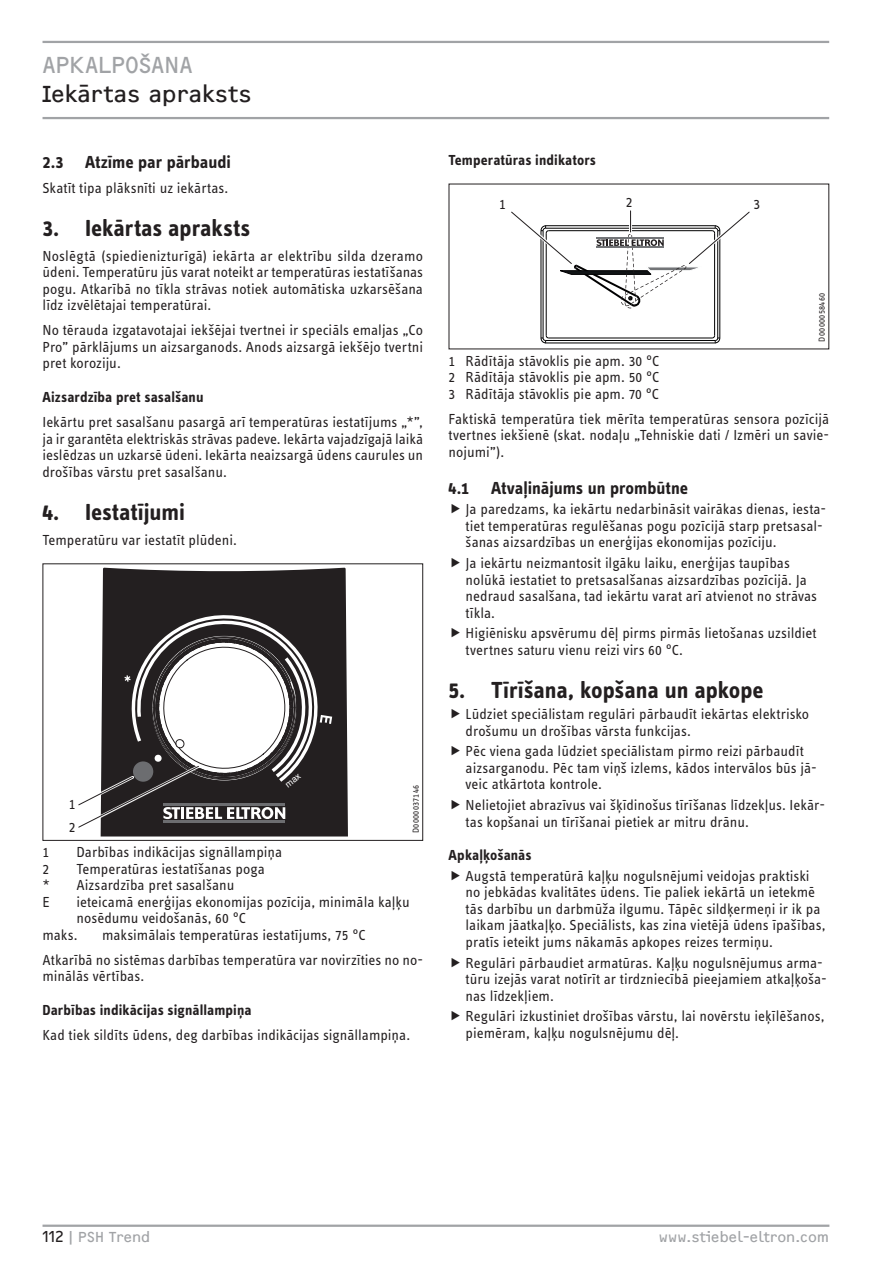
<style>
.page{position:relative;width:893px;height:1263px;background:#fff}
.page>*{position:absolute;margin:0;border:0;box-sizing:border-box;transform-origin:0 0}
.t1{font:700 24px "STE Info Text";color:#231f20}
.t2{font:24px "F2 FOCR Bczyk Com";letter-spacing:-.01em;color:#231f20}
.t3{font:24px "F2 FOCR Bczyk Com";letter-spacing:-.015em;color:#a1a3a6}
.t4{font:700 18px "STE Info Text";color:#231f20}
.t5{font:15px/16.5px "STE Info Text";color:#231f20}
.t6{font:700 15px "STE Info Text";letter-spacing:.005em;color:#231f20}
.t7{font:15px "F2 FOCR Bczyk Com";color:#a1a3a6}
.t8{font:9px "STE Info Text";letter-spacing:.04em;color:#231f20}
.s1{color:#231f20}
</style>
<div class="page">
<hr style="left:43px;top:41px;width:786px;height:2px;background:#a1a3a6">
<hr style="left:43px;top:117px;width:786px;height:2px;background:#a1a3a6">
<hr style="left:43px;top:1224px;width:786px;height:3px;background:#a1a3a6">
<svg style="left:101px;top:568px;width:247px;height:268px;background:#302c2d"></svg>
<div style="left:43px;top:563px;width:380px;height:278px;border:1px solid #231f20"></div>
<hr style="left:541px;top:231px;width:1px;height:107px;background:#000001">
<hr style="left:543px;top:231px;width:1px;height:107px;background:#000001">
<hr style="left:546px;top:233px;width:1px;height:102px;background:#000001">
<hr style="left:546px;top:343px;width:169px;height:1px;background:#000001">
<hr style="left:546px;top:340px;width:169px;height:1px;background:#000001">
<hr style="left:549px;top:338px;width:163px;height:1px;background:#000001">
<hr style="left:714px;top:233px;width:1px;height:102px;background:#000001">
<hr style="left:717px;top:231px;width:1px;height:107px;background:#000001">
<hr style="left:719px;top:231px;width:1px;height:107px;background:#000001">
<svg style="left:711px;top:335px;width:9px;height:9px"></svg>
<svg style="left:540px;top:335px;width:9px;height:9px"></svg>
<svg style="left:511px;top:211px;width:239px;height:97px"></svg>
<svg style="left:78px;top:605px;width:254px;height:223px"></svg>
<h1 class="t3" style="left:43px;top:51px;width:151px">APKALPOŠANA</h1>
<h1 class="t2" style="left:43px;top:80px;width:211px">Iekārtas apraksts</h1>
<p class="t4" style="left:43px;top:151px;width:190px">2.3 Atzīme par pārbaudi</p>
<p class="t5" style="left:43px;top:179px;width:187px">Skatīt tipa plāksnīti uz iekārtas.</p>
<h1 class="t1" style="left:43px;top:214px;width:209px">3. Iekārtas apraksts</h1>
<p class="t5" style="left:43px;top:248px;width:382px;text-align:justify">Noslēgtā (spiedienizturīgā) iekārta ar elektrību silda dzeramo ūdeni. Temperatūru jūs varat noteikt ar temperatūras iestatīšanas pogu. Atkarībā no tīkla strāvas notiek automātiska uzkarsēšana līdz izvēlētajai temperatūrai.</p>
<p class="t5" style="left:43px;top:322px;width:382px;text-align:justify">No tērauda izgatavotajai iekšējai tvertnei ir speciāls emaljas „Co Pro” pārklājums un aizsarganods. Anods aizsargā iekšējo tvertni pret koroziju.</p>
<p class="t6" style="left:43px;top:388px;width:163px">Aizsardzība pret sasalšanu</p>
<p class="t5" style="left:43px;top:414px;width:382px;text-align:justify">Iekārtu pret sasalšanu pasargā arī temperatūras iestatījums „*”, ja ir garantēta elektriskās strāvas padeve. Iekārta vajadzīgajā laikā ieslēdzas un uzkarsē ūdeni. Iekārta neaizsargā ūdens caurules un drošības vārstu pret sasalšanu.</p>
<h1 class="t1" style="left:43px;top:498px;width:144px">4. Iestatījumi</h1>
<p class="t5" style="left:43px;top:532px;width:196px">Temperatūru var iestatīt plūdeni.</p>
<p class="t5" style="left:69px;top:796px;width:8px">1</p>
<p class="t5" style="left:69px;top:818px;width:8px">2</p>
<p class="t8" style="left:411px;top:833px;width:50px;rotate:-90deg">D0000037146</p>
<p class="t5" style="left:43px;top:844px;width:8px">1</p>
<p class="t5" style="left:77px;top:844px;width:207px">Darbības indikācijas signāllampiņa</p>
<p class="t5" style="left:43px;top:860px;width:8px">2</p>
<p class="t5" style="left:43px;top:860px;width:224px;text-indent:34px">Temperatūras iestatīšanas poga * Aizsardzība pret sasalšanu<br>E</p>
<p class="t5" style="left:77px;top:893px;width:335px">ieteicamā enerģijas ekonomijas pozīcija, minimāla kaļķu</p>
<p class="t5" style="left:77px;top:910px;width:171px">nosēdumu veidošanās, 60 °C</p>
<p class="t5" style="left:43px;top:922px;width:382px;line-height:25px;text-align:center">maksimālais temperatūras iestatījums, 75 °C<br>Atkarībā no sistēmas darbības temperatūra var novirzīties no no-</p>
<p class="t5" style="left:43px;top:968px;width:103px">minālās vērtības.</p>
<p class="t6" style="left:43px;top:1001px;width:211px">Darbības indikācijas signāllampiņa</p>
<p class="t5" style="left:43px;top:1026px;width:369px">Kad tiek sildīts ūdens, deg darbības indikācijas signāllampiņa.</p>
<p class="t5" style="left:43px;top:926px;width:37px">maks.</p>
<p class="t6" style="left:449px;top:151px;width:149px">Temperatūras indikators</p>
<p class="t5" style="left:499px;top:195px;width:8px">1</p>
<p class="t5" style="left:626px;top:194px;width:8px">2</p>
<p class="t5" style="left:753px;top:195px;width:8px">3</p>
<p class="t8" style="left:817px;top:342px;width:50px;rotate:-90deg">D0000058460</p>
<p class="t5" style="left:449px;top:352px;width:212px;text-align:justify">1 Rādītāja stāvoklis pie apm. 30 °C 2 Rādītāja stāvoklis pie apm. 50 °C 3 Rādītāja stāvoklis pie apm. 70 °C</p>
<p class="t5" style="left:449px;top:410px;width:382px;text-align:justify">Faktiskā temperatūra tiek mērīta temperatūras sensora pozīcijā tvertnes iekšienē (skat. nodaļu „Tehniskie dati / Izmēri un savie&shy;nojumi”).</p>
<p class="t4" style="left:449px;top:477px;width:241px">4.1 Atvaļinājums un prombūtne</p>
<p class="t5" style="left:466px;top:501px;width:362px">Ja paredzams, ka iekārtu nedarbināsit vairākas dienas, iesta&shy;tiet temperatūras regulēšanas pogu pozīcijā starp pretsasal&shy;šanas aizsardzības un enerģijas ekonomijas pozīciju.</p>
<p class="t5" style="left:466px;top:555px;width:353px">Ja iekārtu neizmantosit ilgāku laiku, enerģijas taupības nolūkā iestatiet to pretsasalšanas aizsardzības pozīcijā. Ja nedraud sasalšana, tad iekārtu varat arī atvienot no strāvas tīkla.</p>
<p class="t5" style="left:466px;top:625px;width:352px">Higiēnisku apsvērumu dēļ pirms pirmās lietošanas uzsildiet tvertnes saturu vienu reizi virs 60 °C.</p>
<h1 class="t1" style="left:449px;top:676px;width:316px">5. Tīrīšana, kopšana un apkope</h1>
<p class="t5" style="left:466px;top:706px;width:345px">Lūdziet speciālistam regulāri pārbaudīt iekārtas elektrisko drošumu un drošības vārsta funkcijas.</p>
<p class="t5" style="left:466px;top:743px;width:353px">Pēc viena gada lūdziet speciālistam pirmo reizi pārbaudīt aizsarganodu. Pēc tam viņš izlems, kādos intervālos būs jā&shy;veic atkārtota kontrole.</p>
<p class="t5" style="left:466px;top:797px;width:361px">Nelietojiet abrazīvus vai šķīdinošus tīrīšanas līdzekļus. Iekār&shy;tas kopšanai un tīrīšanai pietiek ar mitru drānu.</p>
<p class="t6" style="left:449px;top:846px;width:85px">Apkaļķošanās</p>
<p class="t5" style="left:466px;top:867px;width:361px">Augstā temperatūrā kaļķu nogulsnējumi veidojas praktiski no jebkādas kvalitātes ūdens. Tie paliek iekārtā un ietekmē tās darbību un darbmūža ilgumu. Tāpēc sildķermeņi ir ik pa laikam jāatkaļķo. Speciālists, kas zina vietējā ūdens īpašības, pratīs ieteikt jums nākamās apkopes reizes termiņu.</p>
<p class="t5" style="left:466px;top:954px;width:363px">Regulāri pārbaudiet armatūras. Kaļķu nogulsnējumus arma&shy;tūru izejās varat notīrīt ar tirdzniecībā pieejamiem atkaļķoša&shy;nas līdzekļiem.</p>
<p class="t5" style="left:466px;top:1008px;width:360px">Regulāri izkustiniet drošības vārstu, lai novērstu ieķīlēšanos, piemēram, kaļķu nogulsnējumu dēļ.</p>
<p class="t7" style="left:43px;top:1228px;width:109px"><span class="s1">112</span>|PSH Trend</p>
<p class="t7" style="left:659px;top:1228px;width:172px">www.stiebel-eltron.com</p>
</div>
